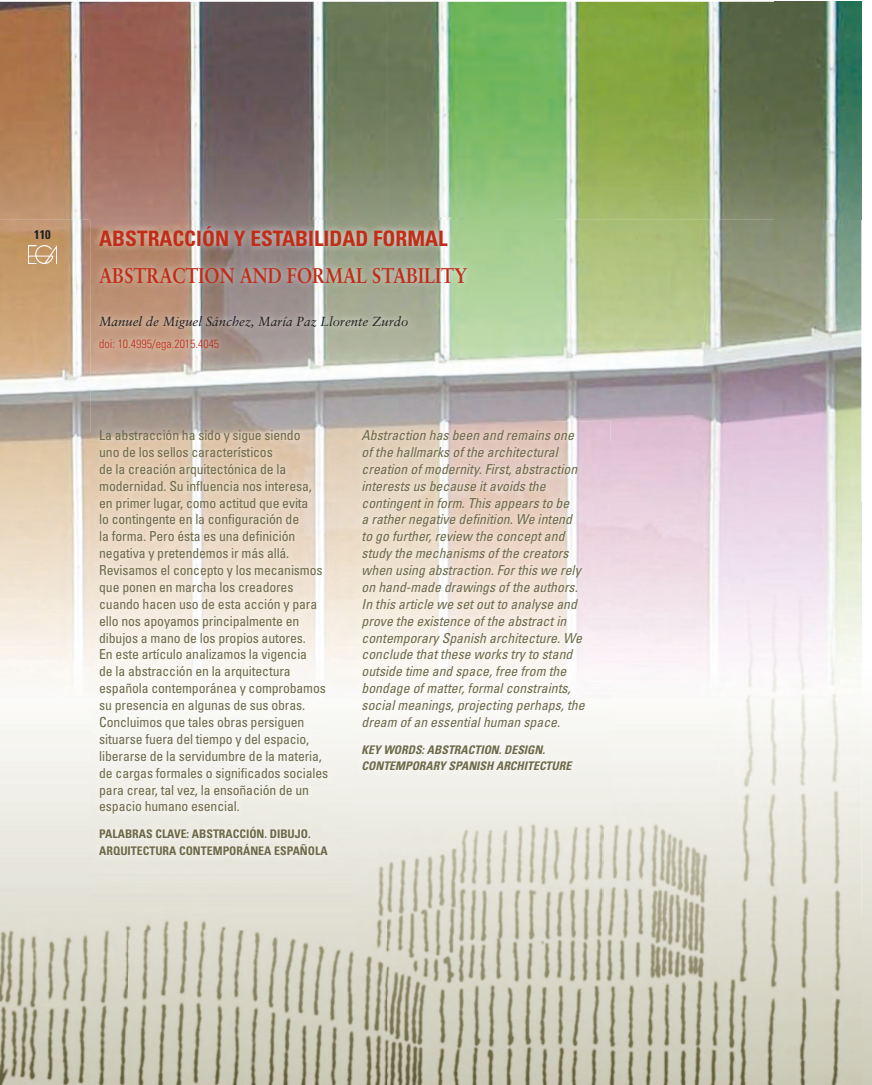
<style>
.page{position:relative;width:872px;height:1085px;background:#fff}
.page>*{position:absolute;margin:0;border:0;box-sizing:border-box;transform-origin:0 0}
.t1{font:700 condensed 21.25px "Univers";color:#c02d19}
.t2{font:700 21.25px "Sabon";color:#c02d19;scale:.85 1}
.t3{font:condensed 13.75px/16.9px "Univers";letter-spacing:-.01em;color:#6d6a4a}
.t4{font:italic condensed 13.75px/16.9px "Univers";color:#6d6a4a}
.t5{font:italic 13.12px "Sabon";color:#231f20}
.t6{font:700 condensed 12.5px "Univers";color:#231f20}
.t7{font:700 condensed 11.88px/16.2px "Univers";color:#6d6a4a}
.t8{font:italic 700 condensed 11.88px/16.2px "Univers";color:#6d6a4a}
.t9{font:300 condensed 11.88px "Univers";color:#c02d19}
</style>
<div class="page">
<img style="left:0;top:713px;width:129px;height:371px">
<img style="left:345px;top:826px;width:42px;height:258px">
<img style="left:603px;top:698px;width:258px;height:386px">
<img style="left:387px;top:826px;width:216px;height:258px">
<img style="left:129px;top:929px;width:216px;height:155px">
<img style="left:0;top:220px;width:43px;height:282px">
<img style="left:43px;top:220px;width:48px;height:282px">
<img style="left:554px;top:220px;width:264px;height:221px">
<img style="left:818px;top:220px;width:43px;height:282px">
<img style="left:610px;top:441px;width:208px;height:61px">
<img style="left:0;top:502px;width:91px;height:159px">
<img style="left:610px;top:502px;width:251px;height:159px">
<img style="left:0;top:661px;width:861px;height:37px">
<img style="left:0;top:2px;width:861px;height:218px">
<img style="left:91px;top:220px;width:378px;height:201px">
<img style="left:91px;top:217px;width:463px;height:3px">
<img style="left:91px;top:421px;width:262px;height:508px">
<img style="left:353px;top:421px;width:257px;height:405px">
<img style="left:353px;top:421px;width:201px;height:11px">
<img style="left:29px;top:246px;width:27px;height:17px">
<p class="t6" style="left:34px;top:226px;width:18px">110</p>
<h1 class="t1" style="left:99px;top:225px;width:350px">ABSTRACCIÓN Y ESTABILIDAD FORMAL</h1>
<h1 class="t2" style="left:99px;top:262px;width:434px">ABSTRACTION AND FORMAL STABILITY</h1>
<p class="t5" style="left:99px;top:313px;width:311px">Manuel de Miguel Sánchez, María Paz Llorente Zurdo</p>
<p class="t9" style="left:99px;top:337px;width:121px">doi: 10.4995/ega.2015.4045</p>
<p class="t3" style="left:99px;top:426px;width:230px">La abstracción ha sido y sigue siendo<br>uno de los sellos característicos<br>de la creación arquitectónica de la modernidad. Su influencia nos interesa, en primer lugar, como actitud que evita<br>lo contingente en la configuración de<br>la forma. Pero ésta es una definición negativa y pretendemos ir más allá.<br>Revisamos el concepto y los mecanismos que ponen en marcha los creadores cuando hacen uso de esta acción y para ello nos apoyamos principalmente en dibujos a mano de los propios autores.<br>En este artículo analizamos la vigencia<br>de la abstracción en la arquitectura española contemporánea y comprobamos su presencia en algunas de sus obras.<br>Concluimos que tales obras persiguen situarse fuera del tiempo y del espacio, liberarse de la servidumbre de la materia, de cargas formales o significados sociales para crear, tal vez, la ensoñación de un espacio humano esencial.</p>
<p class="t7" style="left:99px;top:825px;width:230px">PALABRAS CLAVE: ABSTRACCIÓN. DIBUJO.<br>ARQUITECTURA CONTEMPORÁNEA ESPAÑOLA</p>
<p class="t4" style="left:361px;top:426px;width:224px">Abstraction has been and remains one of the hallmarks of the architectural creation of modernity. First, abstraction interests us because it avoids the contingent in form. This appears to be<br>a rather negative definition. We intend to go further, review the concept and study the mechanisms of the creators when using abstraction. For this we rely on hand-made drawings of the authors.<br>In this article we set out to analyse and prove the existence of the abstract in contemporary Spanish architecture. We conclude that these works try to stand outside time and space, free from the bondage of matter, formal constraints, social meanings, projecting perhaps, the dream of an essential human space.</p>
<p class="t8" style="left:361px;top:741px;width:211px">KEY WORDS: ABSTRACTION. DESIGN.<br>CONTEMPORARY SPANISH ARCHITECTURE</p>
</div>
